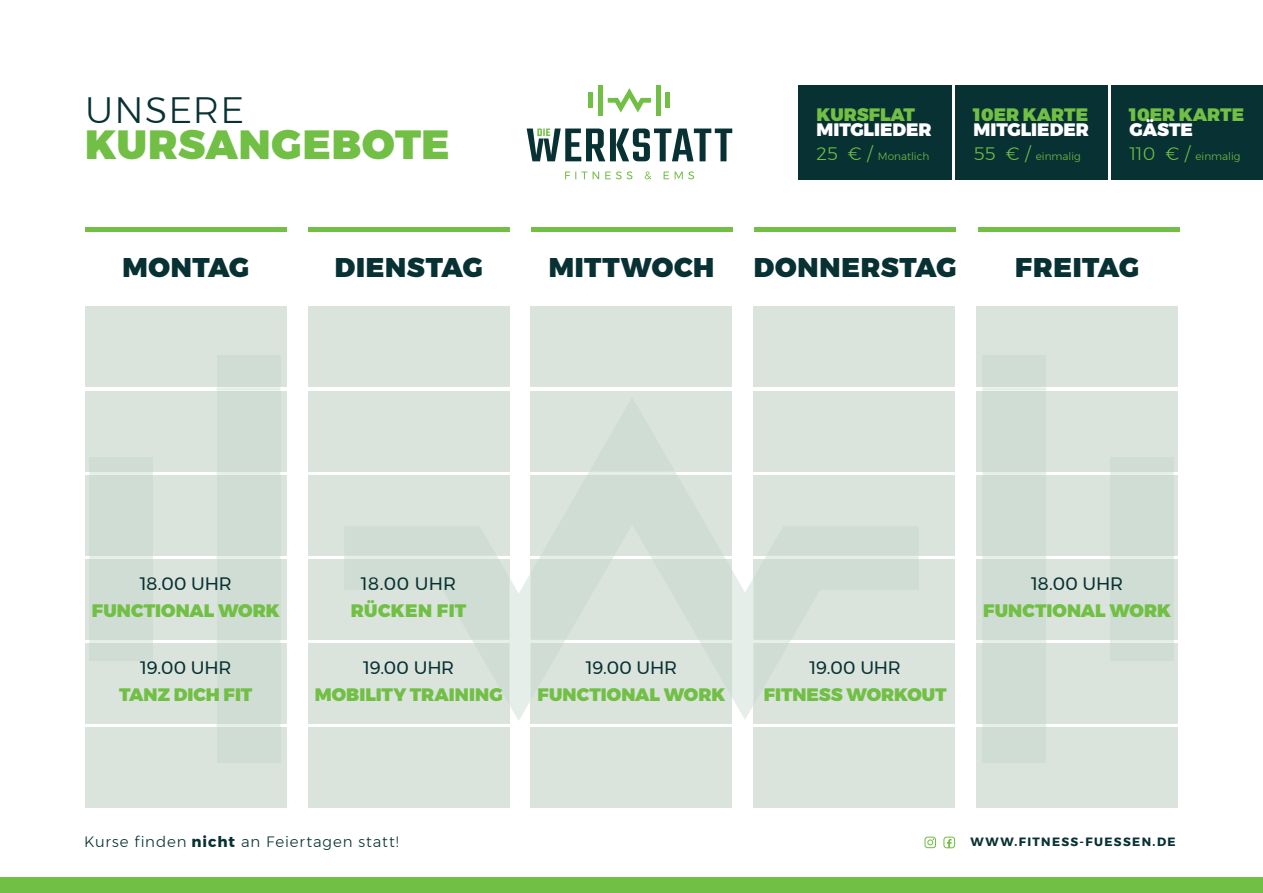
<style>
.page{position:relative;width:1263px;height:893px;background:#fff}
.page>*{position:absolute;margin:0;border:0;box-sizing:border-box;transform-origin:0 0}
.t1{font:900 40.65px "Montserrat";letter-spacing:.015em;color:#71bf44}
.t2{font:300 36.6px "Montserrat";letter-spacing:.03em;color:#083133}
.t3{font:900 27px "Montserrat";letter-spacing:.025em;color:#083133}
.t4{font:900 18px "Montserrat";color:#71bf44}
.t5{font:18px "Montserrat";letter-spacing:-.01em;color:#083133}
.t6{font:900 18px "Montserrat";color:#fff}
.t7{font:900 18px "Montserrat";letter-spacing:.025em;color:#71bf44}
.t8{font:300 15px "Montserrat";letter-spacing:.06em;color:#083133}
.t9{font:700 12px "Montserrat";letter-spacing:.115em;color:#083133}
.t10{font:300 10.5px "Montserrat";color:#71bf44}
.s1{font-size:18px}
.s2{font-weight:700}
</style>
<div class="page">
<div style="left:956px;top:85px;width:152px;height:94px;background:#083133"></div>
<div style="left:798px;top:85px;width:154px;height:94px;background:#083133"></div>
<hr style="left:85px;top:227px;width:202px;height:4px;background:#71bf44">
<div style="left:598px;top:85px;width:5px;height:31px;background:#71bf44"></div>
<div style="left:588px;top:93px;width:5px;height:15px;background:#71bf44"></div>
<hr style="left:656px;top:85px;width:4px;height:31px;background:#71bf44">
<div style="left:665px;top:93px;width:5px;height:15px;background:#71bf44"></div>
<svg style="left:608px;top:88px;width:43px;height:25px"></svg>
<svg style="left:565px;top:171px;width:129px;height:8px"></svg>
<svg style="left:527px;top:129px;width:205px;height:32px"></svg>
<div style="left:85px;top:307px;width:202px;height:80px;background:#dae4dd"></div>
<div style="left:85px;top:391px;width:202px;height:80px;background:#dae4dd"></div>
<div style="left:85px;top:475px;width:202px;height:81px;background:#dae4dd"></div>
<div style="left:85px;top:559px;width:202px;height:81px;background:#dae4dd"></div>
<div style="left:85px;top:643px;width:202px;height:81px;background:#dae4dd"></div>
<div style="left:85px;top:727px;width:202px;height:81px;background:#dae4dd"></div>
<div style="left:308px;top:307px;width:201px;height:80px;background:#dae4dd"></div>
<div style="left:308px;top:391px;width:201px;height:80px;background:#dae4dd"></div>
<div style="left:308px;top:475px;width:201px;height:81px;background:#dae4dd"></div>
<div style="left:308px;top:559px;width:201px;height:81px;background:#dae4dd"></div>
<div style="left:308px;top:643px;width:201px;height:81px;background:#dae4dd"></div>
<div style="left:308px;top:727px;width:201px;height:81px;background:#dae4dd"></div>
<div style="left:531px;top:307px;width:201px;height:80px;background:#dae4dd"></div>
<div style="left:531px;top:391px;width:201px;height:80px;background:#dae4dd"></div>
<div style="left:531px;top:643px;width:201px;height:81px;background:#dae4dd"></div>
<div style="left:531px;top:727px;width:201px;height:81px;background:#dae4dd"></div>
<div style="left:753px;top:307px;width:202px;height:80px;background:#dae4dd"></div>
<div style="left:753px;top:391px;width:202px;height:80px;background:#dae4dd"></div>
<div style="left:753px;top:475px;width:202px;height:81px;background:#dae4dd"></div>
<div style="left:753px;top:559px;width:202px;height:81px;background:#dae4dd"></div>
<div style="left:753px;top:643px;width:202px;height:81px;background:#dae4dd"></div>
<div style="left:753px;top:727px;width:202px;height:81px;background:#dae4dd"></div>
<div style="left:976px;top:307px;width:202px;height:80px;background:#dae4dd"></div>
<div style="left:976px;top:391px;width:202px;height:80px;background:#dae4dd"></div>
<div style="left:976px;top:475px;width:202px;height:81px;background:#dae4dd"></div>
<div style="left:976px;top:559px;width:202px;height:81px;background:#dae4dd"></div>
<div style="left:976px;top:643px;width:202px;height:81px;background:#dae4dd"></div>
<div style="left:976px;top:727px;width:202px;height:81px;background:#dae4dd"></div>
<hr style="left:308px;top:227px;width:201px;height:4px;background:#71bf44">
<hr style="left:531px;top:227px;width:202px;height:4px;background:#71bf44">
<hr style="left:754px;top:227px;width:202px;height:4px;background:#71bf44">
<hr style="left:978px;top:227px;width:201px;height:4px;background:#71bf44">
<div style="left:0;top:877px;width:1263px;height:16px;background:#71bf44"></div>
<div style="left:1112px;top:85px;width:151px;height:94px;background:#083133"></div>
<hr style="left:217px;top:387px;width:63px;height:4px;background:#e6eeea">
<svg style="left:217px;top:471px;width:63px;height:4px"></svg>
<hr style="left:217px;top:556px;width:63px;height:3px;background:#e6eeea">
<hr style="left:217px;top:640px;width:63px;height:3px;background:#e6eeea">
<hr style="left:217px;top:724px;width:63px;height:3px;background:#e6eeea">
<div style="left:217px;top:355px;width:63px;height:32px;background:#d0ddd4"></div>
<div style="left:217px;top:391px;width:63px;height:80px;background:#d0ddd4"></div>
<div style="left:217px;top:475px;width:63px;height:81px;background:#d0ddd4"></div>
<div style="left:217px;top:559px;width:63px;height:81px;background:#d0ddd4"></div>
<div style="left:217px;top:643px;width:63px;height:81px;background:#d0ddd4"></div>
<div style="left:217px;top:727px;width:63px;height:35px;background:#d0ddd4"></div>
<svg style="left:89px;top:471px;width:64px;height:4px"></svg>
<hr style="left:89px;top:556px;width:64px;height:3px;background:#e6eeea">
<hr style="left:89px;top:640px;width:64px;height:3px;background:#e6eeea">
<div style="left:89px;top:457px;width:64px;height:14px;background:#d0ddd4"></div>
<div style="left:89px;top:475px;width:64px;height:81px;background:#d0ddd4"></div>
<div style="left:89px;top:559px;width:64px;height:81px;background:#d0ddd4"></div>
<div style="left:89px;top:643px;width:64px;height:18px;background:#d0ddd4"></div>
<hr style="left:982px;top:387px;width:64px;height:4px;background:#edf2f0">
<svg style="left:982px;top:471px;width:64px;height:4px"></svg>
<hr style="left:982px;top:556px;width:64px;height:3px;background:#e6eeea">
<div style="left:982px;top:355px;width:64px;height:32px;background:#d0ddd4"></div>
<div style="left:982px;top:391px;width:64px;height:80px;background:#d0ddd4"></div>
<div style="left:982px;top:475px;width:64px;height:81px;background:#d0ddd4"></div>
<hr style="left:982px;top:640px;width:64px;height:3px;background:#e6eeea">
<hr style="left:982px;top:724px;width:64px;height:3px;background:#e6eeea">
<div style="left:982px;top:559px;width:64px;height:81px;background:#d0ddd4"></div>
<div style="left:982px;top:643px;width:64px;height:81px;background:#d0ddd4"></div>
<div style="left:982px;top:727px;width:64px;height:35px;background:#d0ddd4"></div>
<svg style="left:1110px;top:471px;width:64px;height:4px"></svg>
<hr style="left:1110px;top:556px;width:64px;height:3px;background:#e6eeea">
<div style="left:1110px;top:457px;width:64px;height:14px;background:#d0ddd4"></div>
<div style="left:1110px;top:475px;width:64px;height:81px;background:#d0ddd4"></div>
<hr style="left:1110px;top:640px;width:64px;height:3px;background:#e6eeea">
<div style="left:1110px;top:559px;width:64px;height:81px;background:#d0ddd4"></div>
<div style="left:1110px;top:643px;width:64px;height:18px;background:#d0ddd4"></div>
<svg style="left:344px;top:471px;width:575px;height:250px"></svg>
<svg style="left:344px;top:526px;width:165px;height:179px"></svg>
<svg style="left:531px;top:471px;width:201px;height:229px"></svg>
<svg style="left:753px;top:526px;width:166px;height:179px"></svg>
<svg style="left:924px;top:837px;width:12px;height:11px"></svg>
<svg style="left:943px;top:837px;width:12px;height:11px"></svg>
<h2 class="t2" style="left:85px;top:83px;width:161px">UNSERE</h2>
<h1 class="t1" style="left:85px;top:112px;width:366px">KURSANGEBOTE</h1>
<p class="t4" style="left:816px;top:99px;width:100px">KURSFLAT</p>
<p class="t6" style="left:816px;top:114px;width:117px">MITGLIEDER</p>
<p class="t10" style="left:816px;top:148px;width:115px"><span class="s1">25 € /</span> Monatlich</p>
<p class="t4" style="left:973px;top:99px;width:116px">10ER KARTE</p>
<p class="t6" style="left:973px;top:114px;width:117px">MITGLIEDER</p>
<p class="t10" style="left:973px;top:148px;width:109px"><span class="s1">55 € /</span> einmalig</p>
<p class="t4" style="left:1129px;top:99px;width:116px">10ER KARTE</p>
<p class="t6" style="left:1129px;top:114px;width:65px">GÄSTE</p>
<p class="t10" style="left:1129px;top:148px;width:113px"><span class="s1">110 € /</span> einmalig</p>
<h3 class="t3" style="left:122px;top:245px;width:128px">MONTAG</h3>
<h3 class="t3" style="left:335px;top:245px;width:149px">DIENSTAG</h3>
<h3 class="t3" style="left:549px;top:245px;width:167px">MITTWOCH</h3>
<h3 class="t3" style="left:754px;top:245px;width:204px">DONNERSTAG</h3>
<h3 class="t3" style="left:1015px;top:245px;width:125px">FREITAG</h3>
<p class="t5" style="left:140px;top:570px;width:93px">18.00 UHR</p>
<p class="t4" style="left:92px;top:596px;width:189px">FUNCTIONAL WORK</p>
<p class="t5" style="left:140px;top:654px;width:93px">19.00 UHR</p>
<p class="t4" style="left:119px;top:680px;width:135px">TANZ DICH FIT</p>
<p class="t5" style="left:361px;top:570px;width:97px">18.00 UHR</p>
<p class="t7" style="left:351px;top:596px;width:117px">RÜCKEN FIT</p>
<p class="t5" style="left:363px;top:654px;width:93px">19.00 UHR</p>
<p class="t4" style="left:315px;top:680px;width:189px">MOBILITY TRAINING</p>
<p class="t5" style="left:586px;top:654px;width:93px">19.00 UHR</p>
<p class="t4" style="left:538px;top:680px;width:189px">FUNCTIONAL WORK</p>
<p class="t5" style="left:810px;top:654px;width:93px">19.00 UHR</p>
<p class="t4" style="left:764px;top:680px;width:184px">FITNESS WORKOUT</p>
<p class="t5" style="left:1031px;top:570px;width:93px">18.00 UHR</p>
<p class="t4" style="left:983px;top:596px;width:189px">FUNCTIONAL WORK</p>
<p class="t8" style="left:84px;top:830px;width:316px">Kurse finden <span class="s2">nicht</span> an Feiertagen statt!</p>
<p class="t9" style="left:970px;top:832px;width:207px">WWW.FITNESS-FUESSEN.DE</p>
</div>
